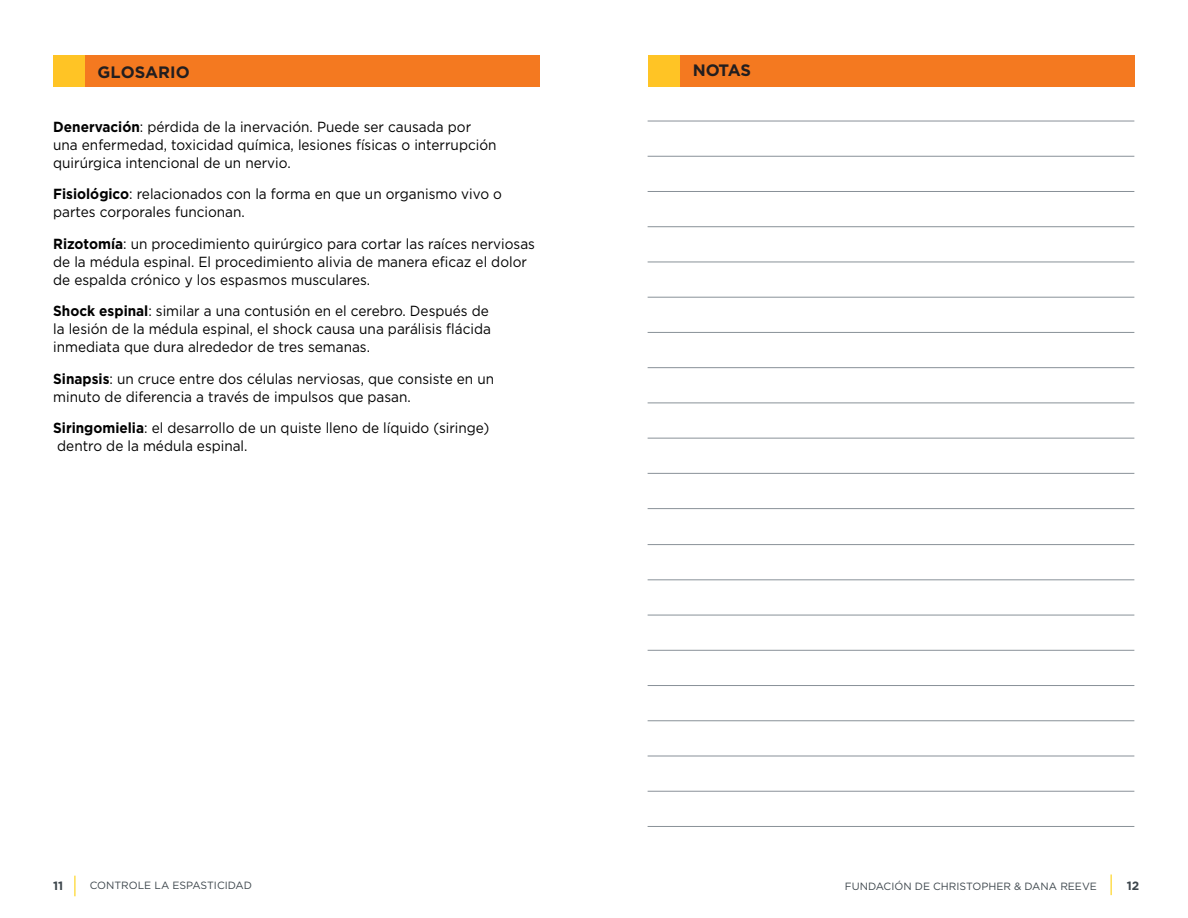
<style>
.page{position:relative;width:1188px;height:918px;background:#fff}
.page>*{position:absolute;margin:0;border:0;box-sizing:border-box;transform-origin:0 0}
.t1{font:700 16.5px "Gotham";color:#221e1f}
.t2{font:14.7px/18px "Gotham";color:#000;scale:.93 1}
.t3{font:700 12px "Gotham";color:#3d464c}
.t4{font:10.5px "Gotham";color:#3d464c}
.s1{font-weight:700}
</style>
<div class="page">
<svg style="left:74px;top:876px;width:1px;height:20px"></svg>
<svg style="left:1111px;top:874px;width:1px;height:21px"></svg>
<hr style="left:648px;top:826px;width:486px;height:1px;background:#899198">
<hr style="left:648px;top:791px;width:486px;height:1px;background:#899198">
<hr style="left:648px;top:508px;width:486px;height:1px;background:#899198">
<hr style="left:648px;top:579px;width:486px;height:1px;background:#899198">
<hr style="left:648px;top:297px;width:486px;height:1px;background:#899198">
<hr style="left:648px;top:685px;width:486px;height:1px;background:#899198">
<hr style="left:648px;top:403px;width:486px;height:1px;background:#899198">
<hr style="left:648px;top:191px;width:486px;height:1px;background:#899198">
<hr style="left:648px;top:756px;width:486px;height:1px;background:#899198">
<hr style="left:648px;top:473px;width:486px;height:1px;background:#899198">
<hr style="left:648px;top:544px;width:486px;height:1px;background:#899198">
<hr style="left:648px;top:262px;width:486px;height:1px;background:#899198">
<hr style="left:648px;top:650px;width:486px;height:1px;background:#899198">
<hr style="left:648px;top:367px;width:486px;height:1px;background:#899198">
<hr style="left:648px;top:156px;width:486px;height:1px;background:#899198">
<hr style="left:648px;top:720px;width:486px;height:1px;background:#899198">
<hr style="left:648px;top:438px;width:486px;height:1px;background:#899198">
<hr style="left:648px;top:226px;width:486px;height:1px;background:#899198">
<hr style="left:648px;top:615px;width:486px;height:1px;background:#899198">
<hr style="left:648px;top:332px;width:486px;height:1px;background:#899198">
<hr style="left:648px;top:121px;width:486px;height:1px;background:#899198">
<div style="left:680px;top:55px;width:454px;height:32px;background:#f47920"></div>
<div style="left:85px;top:55px;width:455px;height:32px;background:#f47920"></div>
<div style="left:53px;top:55px;width:32px;height:32px;background:#ffc425"></div>
<div style="left:648px;top:55px;width:32px;height:32px;background:#ffc425"></div>
<h2 class="t1" style="left:98px;top:61px;width:94px">GLOSARIO</h2>
<h2 class="t1" style="left:693px;top:60px;width:60px">NOTAS</h2>
<p class="t2" style="left:53px;top:117px;width:478px"><span class="s1">Denervación</span>: pérdida de la inervación. Puede ser causada por una enfermedad, toxicidad química, lesiones físicas o interrupción quirúrgica intencional de un nervio.</p>
<p class="t2" style="left:53px;top:185px;width:484px"><span class="s1">Fisiológico</span>: relacionados con la forma en que un organismo vivo o partes corporales funcionan.</p>
<p class="t2" style="left:53px;top:234px;width:520px"><span class="s1">Rizotomía</span>: un procedimiento quirúrgico para cortar las raíces nerviosas de la médula espinal. El procedimiento alivia de manera eficaz el dolor de espalda crónico y los espasmos musculares.</p>
<p class="t2" style="left:53px;top:302px;width:472px"><span class="s1">Shock espinal</span>: similar a una contusión en el cerebro. Después de la lesión de la médula espinal, el shock causa una parálisis flácida inmediata que dura alrededor de tres semanas.</p>
<p class="t2" style="left:53px;top:369px;width:476px"><span class="s1">Sinapsis</span>: un cruce entre dos células nerviosas, que consiste en un minuto de diferencia a través de impulsos que pasan.</p>
<p class="t2" style="left:53px;top:419px;width:471px"><span class="s1">Siringomielia</span>: el desarrollo de un quiste lleno de líquido (siringe) dentro de la médula espinal.</p>
<p class="t3" style="left:53px;top:878px;width:12px">11</p>
<p class="t4" style="left:90px;top:879px;width:164px">CONTROLE LA ESPASTICIDAD</p>
<p class="t4" style="left:845px;top:879px;width:254px">FUNDACIÓN DE CHRISTOPHER &amp; DANA REEVE</p>
<p class="t3" style="left:1127px;top:877px;width:14px">12</p>
</div>
